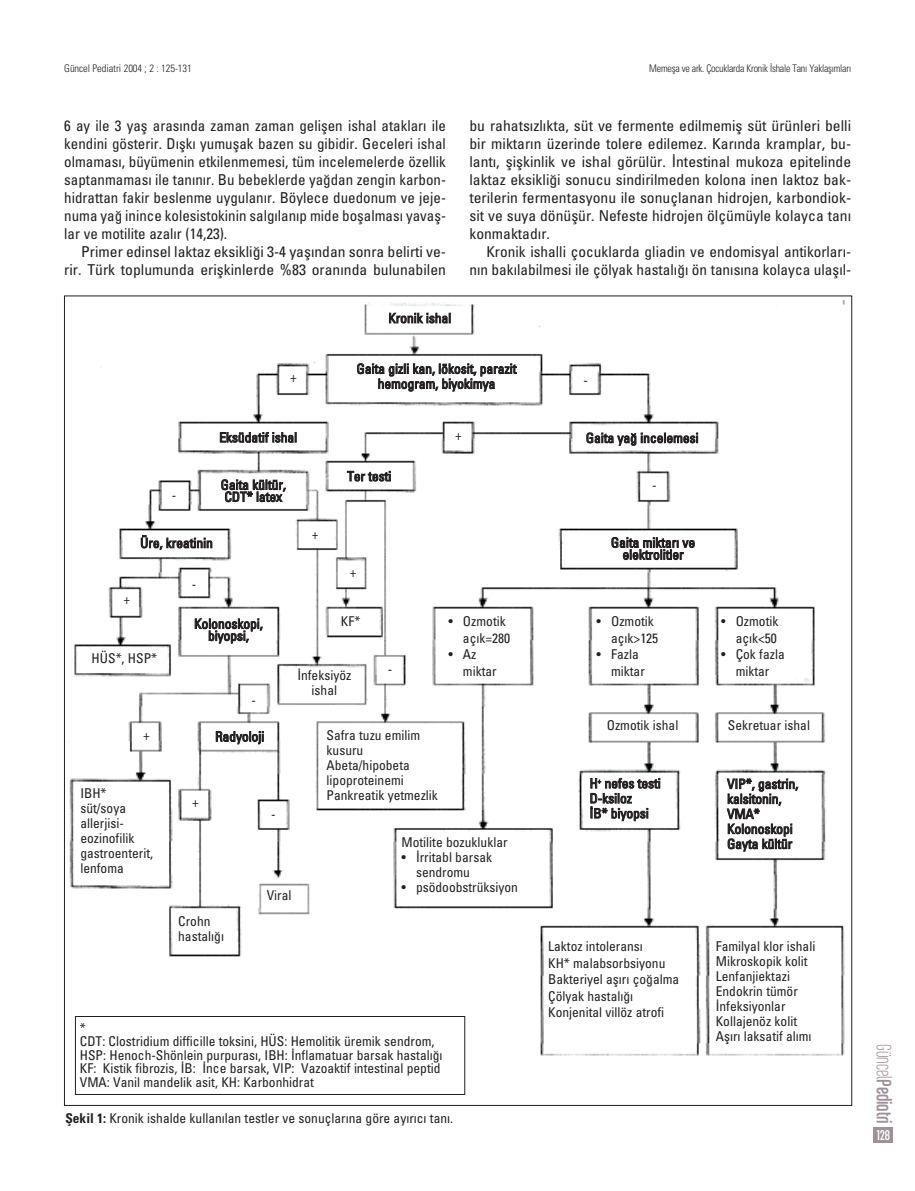
<style>
.page{position:relative;width:915px;height:1191px;background:#fff}
.page>*{position:absolute;margin:0;border:0;box-sizing:border-box;transform-origin:0 0}
.t1{font:22.2px "Chalet Comprime Cologne Seventy";letter-spacing:-.005em;color:#9f919a}
.t2{font:condensed 15px/18px "Univers";color:#231f20;text-align:justify}
.t3{font:condensed 15px/18px "Univers";color:#231f20;text-align:right;scale:1.04 1}
.t4{font:15px "Chalet Comprime Cologne Seventy";color:#fff}
.t5{font:condensed 13.5px/15px "Univers";color:#231f20}
.t6{font:300 condensed 10.5px "Univers";letter-spacing:-.02em;color:#231f20;scale:.95 1}
.t7{font:300 condensed 10.5px "Univers";letter-spacing:-.02em;color:#231f20}
.s1{font-weight:700}
.s2{font-family:"Chalet Comprime Milan Seventy"}
</style>
<div class="page">
<img style="left:69px;top:300px;width:776px;height:759px">
<div style="left:75px;top:1016px;width:389px;height:78px;background:#fff"></div>
<div style="left:75px;top:1016px;width:389px;height:78px;border:1px solid #231f20"></div>
<div style="left:872px;top:1127px;width:20px;height:15px;background:#9f919a"></div>
<p class="t7" style="left:64px;top:65px;width:129px">Güncel Pediatri 2004 ; 2 : 125-131</p>
<p class="t6" style="left:649px;top:65px;width:214px">Memefla ve ark. Çocuklarda Kronik ‹shale Tan› Yaklafl›mlar›</p>
<p class="t2" style="left:64px;top:118px;width:383px">6 ay ile 3 yafl aras›nda zaman zaman geliflen ishal ataklar› ile kendini gösterir. D›flk› yumuflak bazen su gibidir. Geceleri ishal olmamas›, büyümenin etkilenmemesi, tüm incelemelerde özellik saptanmamas› ile tan›n›r. Bu bebeklerde ya¤dan zengin karbon&shy;hidrattan fakir beslenme uygulan›r. Böylece duedonum ve jeje&shy;numa ya¤ inince kolesistokinin salg›lan›p mide boflalmas› yavafl&shy;lar ve motilite azal›r (14,23).</p>
<p class="t3" style="left:64px;top:244px;width:368px">Primer edinsel laktaz eksikli¤i 3-4 yafl›ndan sonra belirti ve&shy;rir. Türk toplumunda eriflkinlerde %83 oran›nda bulunabilen</p>
<p class="t5" style="left:388px;top:312px;width:64px">Kronik ishal</p>
<p class="t3" style="left:469px;top:118px;width:368px;text-align:justify">bu rahats›zl›kta, süt ve fermente edilmemifl süt ürünleri belli bir miktar›n üzerinde tolere edilemez. Kar›nda kramplar, bu&shy;lant›, fliflkinlik ve ishal görülür. ‹ntestinal mukoza epitelinde laktaz eksikli¤i sonucu sindirilmeden kolona inen laktoz bak&shy;terilerin fermentasyonu ile sonuçlanan hidrojen, karbondiok&shy;sit ve suya dönüflür. Nefeste hidrojen ölçümüyle kolayca tan› konmaktad›r.</p>
<p class="t2" style="left:469px;top:244px;width:383px;text-align:right">Kronik ishalli çocuklarda gliadin ve endomisyal antikorlar›- n›n bak›labilmesi ile çölyak hastal›¤› ön tan›s›na kolayca ulafl›l-</p>
<p class="t5" style="left:290px;top:371px;width:8px">+</p>
<p class="t5" style="left:219px;top:431px;width:79px">Eksüdatif ishal</p>
<p class="t5" style="left:172px;top:489px;width:6px">-</p>
<p class="t5" style="left:220px;top:480px;width:67px;line-height:12px">Gaita kültür,<br>CDT* latex</p>
<p class="t5" style="left:140px;top:537px;width:74px">Üre, kreatinin</p>
<p class="t5" style="left:123px;top:593px;width:8px">+</p>
<p class="t5" style="left:192px;top:578px;width:6px">-</p>
<p class="t5" style="left:312px;top:528px;width:8px">+</p>
<p class="t5" style="left:356px;top:362px;width:161px;text-align:center">Gaita gizli kan, lökosit, parazit hemogram, biyokimya</p>
<p class="t5" style="left:347px;top:470px;width:46px">Ter testi</p>
<p class="t5" style="left:350px;top:565px;width:8px">+</p>
<p class="t5" style="left:455px;top:429px;width:8px">+</p>
<p class="t5" style="left:92px;top:651px;width:67px">HÜS*, HSP*</p>
<p class="t5" style="left:143px;top:729px;width:8px">+</p>
<p class="t5" style="left:80px;top:786px;width:74px">IBH* süt/soya allerjisi&shy;eozinofilik gastroenterit, lenfoma</p>
<p class="t5" style="left:194px;top:619px;width:70px;line-height:12px;text-align:center">Kolonoskopi, biyopsi,</p>
<p class="t5" style="left:251px;top:693px;width:6px">-</p>
<p class="t5" style="left:341px;top:614px;width:21px">KF*</p>
<p class="t5" style="left:297px;top:669px;width:55px;text-align:center">‹nfeksiyöz ishal</p>
<p class="t5" style="left:387px;top:663px;width:6px">-</p>
<p class="t5" style="left:463px;top:614px;width:49px;line-height:16.5px;text-indent:-14px">• Ozmotik aç›k=280</p>
<p class="t5" style="left:463px;top:647px;width:35px;line-height:16.5px;text-indent:-14px">• Az miktar</p>
<p class="t5" style="left:215px;top:730px;width:51px">Radyoloji</p>
<p class="t5" style="left:192px;top:796px;width:8px">+</p>
<p class="t5" style="left:271px;top:808px;width:6px">-</p>
<p class="t5" style="left:267px;top:889px;width:26px">Viral</p>
<p class="t5" style="left:178px;top:914px;width:47px">Crohn hastal›¤›</p>
<p class="t5" style="left:326px;top:728px;width:113px">Safra tuzu emilim kusuru<br>Abeta/hipobeta lipoproteinemi<br>Pankreatik yetmezlik</p>
<p class="t5" style="left:401px;top:836px;width:107px">Motilite bozukluklar</p>
<p class="t5" style="left:401px;top:851px;width:92px;text-align:center">• ‹rritabl barsak sendromu</p>
<p class="t5" style="left:401px;top:881px;width:118px">• psödoobstrüksiyon</p>
<p class="t5" style="left:80px;top:1022px;width:364px;line-height:13.5px">*<br>CDT: Clostridium difficille toksini, HÜS: Hemolitik üremik sendrom, HSP: Henoch-Shönlein purpuras›, IBH: ‹nflamatuar barsak hastal›¤› KF: Kistik fibrozis, ‹B: ‹nce barsak, VIP: Vazoaktif intestinal peptid VMA: Vanil mandelik asit, KH: Karbonhidrat</p>
<p class="t5" style="left:65px;top:1111px;width:389px"><span class="s1">fiekil 1:</span> Kronik ishalde kullan›lan testler ve sonuçlar›na göre ay›r›c› tan›.</p>
<p class="t5" style="left:583px;top:374px;width:6px">-</p>
<p class="t5" style="left:585px;top:431px;width:114px">Gaita ya¤ incelemesi</p>
<p class="t5" style="left:652px;top:478px;width:6px">-</p>
<p class="t5" style="left:610px;top:538px;width:86px;line-height:12px;text-align:center">Gaita miktar› ve elektrolitler</p>
<p class="t5" style="left:611px;top:614px;width:49px;line-height:16.5px;text-indent:-14px">• Ozmotik aç›k&gt;125</p>
<p class="t5" style="left:611px;top:647px;width:35px;line-height:16.5px;text-indent:-14px">• Fazla miktar</p>
<p class="t5" style="left:721px;top:614px;width:59px;line-height:16.5px;text-align:right">• Ozmotik aç›k&lt;50</p>
<p class="t5" style="left:721px;top:647px;width:65px;line-height:16.5px;text-align:center">• Çok fazla miktar</p>
<p class="t5" style="left:606px;top:719px;width:73px">Ozmotik ishal</p>
<p class="t5" style="left:727px;top:719px;width:84px">Sekretuar ishal</p>
<p class="t5" style="left:589px;top:777px;width:73px">H<sup>+</sup> nefes testi<br>D-ksiloz<br>‹B* biyopsi</p>
<p class="t5" style="left:726px;top:777px;width:73px">VIP*, gastrin, kalsitonin,<br>VMA*<br>Kolonoskopi<br>Gayta kültür</p>
<p class="t5" style="left:548px;top:939px;width:133px;line-height:16.5px">Laktoz intolerans›<br>KH* malabsorbsiyonu<br>Bakteriyel afl›r› ço¤alma<br>Çölyak hastal›¤›<br>Konjenital villöz atrofi</p>
<p class="t5" style="left:715px;top:940px;width:101px">Familyal klor ishali<br>Mikroskopik kolit<br>Lenfanjiektazi<br>Endokrin tümör ‹nfeksiyonlar<br>Kollajenöz kolit<br>Afl›r› laksatif al›m›</p>
<h1 class="t1" style="left:897px;top:1044px;width:81px;rotate:90deg"><span class="s2">Güncel</span>Pediatri</h1>
<p class="t4" style="left:876px;top:1126px;width:15px">128</p>
</div>
